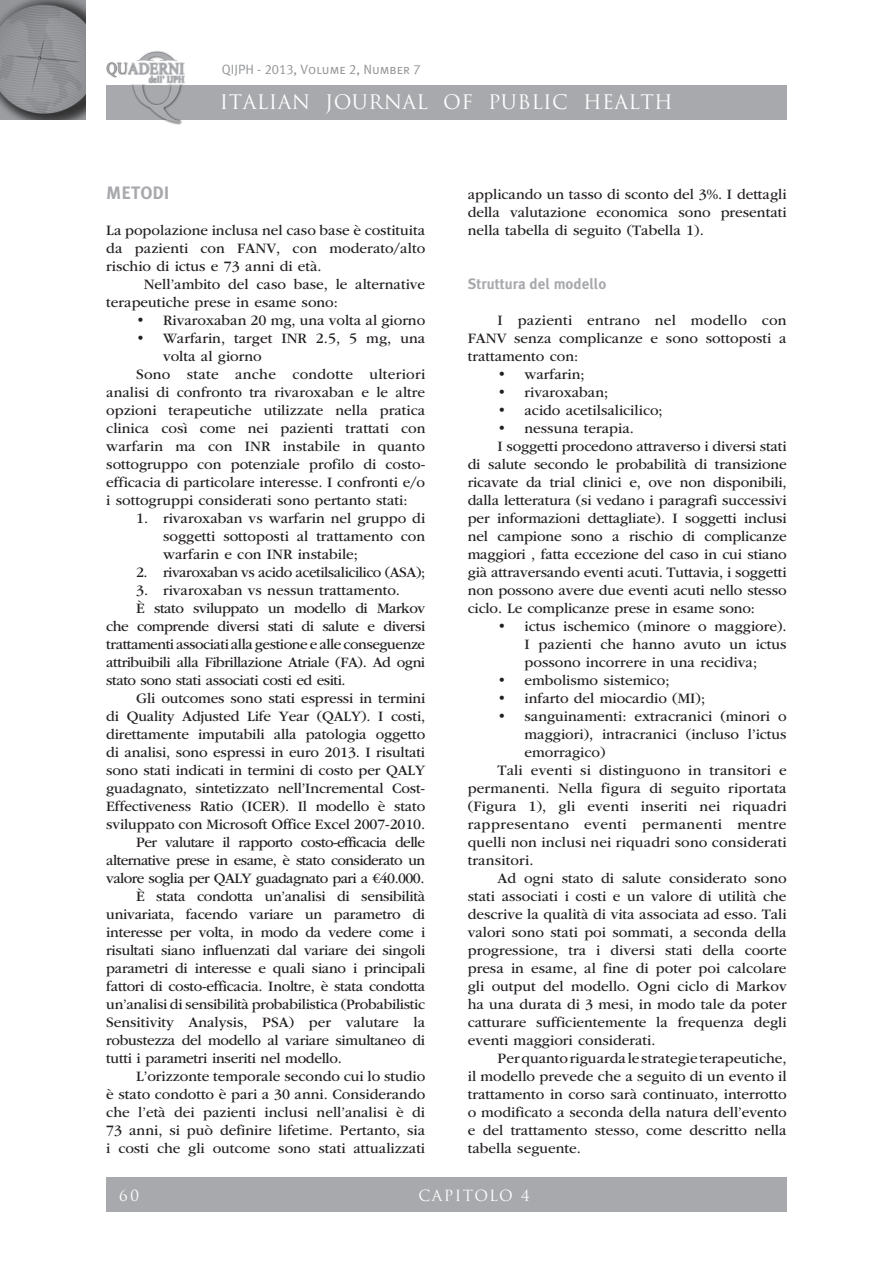
<style>
.page{position:relative;width:893px;height:1263px;background:#fff}
.page>*{position:absolute;margin:0;border:0;box-sizing:border-box;transform-origin:0 0}
.t1{font:19.5px "Trajan Pro";letter-spacing:.02em;color:#fff}
.t2{font:700 18px "Meta Plus";color:#a8a9ad}
.t3{font:15px/18px "ITC Garamond Std";color:#231f20;text-align:justify}
.t4{font:15px "ITC Garamond Std";letter-spacing:-.02em;color:#231f20}
.t5{font:15px "ITC Garamond Std";letter-spacing:-.03em;color:#231f20}
.t6{font:15px "ITC Garamond Std";letter-spacing:-.04em;color:#231f20}
.t7{font:15px "ITC Garamond Std";letter-spacing:.025em;color:#231f20}
.t8{font:15px "ITC Garamond Std";letter-spacing:.02em;color:#231f20}
.t9{font:700 15px "Meta Plus";color:#a8a9ad}
.t10{font:15px "Trajan Pro";letter-spacing:.095em;color:#fff}
.t11{font:13.5px "Meta Plus Normal Caps";color:#939598}
</style>
<div class="page">
<img style="left:0;top:0;width:85px;height:119px">
<div style="left:106px;top:85px;width:681px;height:34px;background:#a8a9ad"></div>
<img style="left:106px;top:51px;width:80px;height:74px">
<div style="left:106px;top:1178px;width:56px;height:34px;background:#a8a9ad"></div>
<div style="left:162px;top:1178px;width:625px;height:34px;background:#a8a9ad"></div>
<p class="t11" style="left:222px;top:62px;width:201px">QIJPH - 2013, Volume 2, Number 7</p>
<h1 class="t1" style="left:220px;top:90px;width:455px">ITALIAN JOURNAL OF PUBLIC HEALTH</h1>
<p class="t2" style="left:106px;top:182px;width:65px">Metodi</p>
<p class="t3" style="left:106px;top:221px;width:321px">La popolazione inclusa nel caso base è costituita da pazienti con FANV, con moderato/alto rischio di ictus e 73 anni di età.</p>
<p class="t3" style="left:106px;top:275px;width:320px;text-indent:38px">Nell’ambito del caso base, le alternative terapeutiche prese in esame sono:</p>
<p class="t3" style="left:136px;top:311px;width:291px">• Rivaroxaban 20 mg, una volta al giorno</p>
<p class="t3" style="left:136px;top:329px;width:291px">• Warfarin, target INR 2.5, 5 mg, una</p>
<p class="t3" style="left:163px;top:347px;width:100px">volta al giorno</p>
<p class="t8" style="left:136px;top:366px;width:291px">Sono state anche condotte ulteriori</p>
<p class="t3" style="left:106px;top:383px;width:320px">analisi di confronto tra rivaroxaban e le altre</p>
<p class="t3" style="left:106px;top:401px;width:320px">opzioni terapeutiche utilizzate nella pratica</p>
<p class="t3" style="left:106px;top:419px;width:321px">clinica così come nei pazienti trattati con</p>
<p class="t3" style="left:106px;top:437px;width:320px">warfarin ma con INR instabile in quanto</p>
<p class="t3" style="left:106px;top:455px;width:320px">sottogruppo con potenziale profilo di costo-</p>
<p class="t3" style="left:106px;top:473px;width:320px">efficacia di particolare interesse. I confronti e/o</p>
<p class="t3" style="left:106px;top:491px;width:303px">i sottogruppi considerati sono pertanto stati:</p>
<p class="t3" style="left:163px;top:509px;width:264px;text-indent:-27px">1. rivaroxaban vs warfarin nel gruppo di soggetti sottoposti al trattamento con warfarin e con INR instabile;</p>
<p class="t5" style="left:136px;top:564px;width:291px">2. rivaroxaban vs acido acetilsalicilico (ASA);</p>
<p class="t3" style="left:136px;top:581px;width:265px">3. rivaroxaban vs nessun trattamento.</p>
<p class="t5" style="left:136px;top:600px;width:291px">È stato sviluppato un modello di Markov</p>
<p class="t5" style="left:106px;top:618px;width:320px">che comprende diversi stati di salute e diversi</p>
<p class="t5" style="left:106px;top:636px;width:320px">trattamenti associati alla gestione e alle conseguenze</p>
<p class="t5" style="left:106px;top:654px;width:320px">attribuibili alla Fibrillazione Atriale (FA). Ad ogni</p>
<p class="t5" style="left:106px;top:672px;width:241px">stato sono stati associati costi ed esiti.</p>
<p class="t3" style="left:136px;top:689px;width:291px">Gli outcomes sono stati espressi in termini</p>
<p class="t3" style="left:106px;top:707px;width:320px">di Quality Adjusted Life Year (QALY). I costi,</p>
<p class="t3" style="left:106px;top:725px;width:320px">direttamente imputabili alla patologia oggetto</p>
<p class="t3" style="left:106px;top:743px;width:320px">di analisi, sono espressi in euro 2013. I risultati</p>
<p class="t3" style="left:106px;top:761px;width:320px">sono stati indicati in termini di costo per QALY</p>
<p class="t3" style="left:106px;top:779px;width:320px">guadagnato, sintetizzato nell’Incremental Cost-</p>
<p class="t3" style="left:106px;top:797px;width:320px">Effectiveness Ratio (ICER). Il modello è stato</p>
<p class="t3" style="left:106px;top:815px;width:320px">sviluppato con Microsoft Office Excel 2007-2010.</p>
<p class="t6" style="left:136px;top:834px;width:291px">Per valutare il rapporto costo-efficacia delle</p>
<p class="t6" style="left:106px;top:852px;width:320px">alternative prese in esame, è stato considerato un</p>
<p class="t6" style="left:106px;top:870px;width:320px">valore soglia per QALY guadagnato pari a €40.000.</p>
<p class="t4" style="left:136px;top:888px;width:291px">È stata condotta un’analisi di sensibilità</p>
<p class="t3" style="left:106px;top:905px;width:320px">univariata, facendo variare un parametro di</p>
<p class="t4" style="left:106px;top:924px;width:320px">interesse per volta, in modo da vedere come i</p>
<p class="t4" style="left:106px;top:942px;width:320px">risultati siano influenzati dal variare dei singoli</p>
<p class="t4" style="left:106px;top:960px;width:320px">parametri di interesse e quali siano i principali</p>
<p class="t4" style="left:106px;top:978px;width:320px">fattori di costo-efficacia. Inoltre, è stata condotta</p>
<p class="t4" style="left:106px;top:996px;width:320px">un’analisi di sensibilità probabilistica (Probabilistic</p>
<p class="t3" style="left:106px;top:1013px;width:320px">Sensitivity Analysis, PSA) per valutare la</p>
<p class="t4" style="left:106px;top:1032px;width:320px">robustezza del modello al variare simultaneo di</p>
<p class="t4" style="left:106px;top:1050px;width:237px">tutti i parametri inseriti nel modello.</p>
<p class="t3" style="left:136px;top:1067px;width:291px">L’orizzonte temporale secondo cui lo studio</p>
<p class="t3" style="left:106px;top:1085px;width:320px">è stato condotto è pari a 30 anni. Considerando</p>
<p class="t3" style="left:106px;top:1103px;width:320px">che l’età dei pazienti inclusi nell’analisi è di</p>
<p class="t3" style="left:106px;top:1121px;width:320px">73 anni, si può definire lifetime. Pertanto, sia</p>
<p class="t3" style="left:106px;top:1139px;width:320px">i costi che gli outcome sono stati attualizzati</p>
<p class="t3" style="left:468px;top:185px;width:320px">applicando un tasso di sconto del 3%. I dettagli della valutazione economica sono presentati nella tabella di seguito (Tabella 1).</p>
<p class="t9" style="left:468px;top:275px;width:140px">Struttura del modello</p>
<p class="t3" style="left:468px;top:311px;width:320px;text-indent:30px">I pazienti entrano nel modello con FANV senza complicanze e sono sottoposti a trattamento con:</p>
<p class="t3" style="left:497px;top:365px;width:89px">• warfarin;</p>
<p class="t3" style="left:497px;top:383px;width:112px">• rivaroxaban;</p>
<p class="t3" style="left:497px;top:401px;width:167px">• acido acetilsalicilico;</p>
<p class="t3" style="left:497px;top:419px;width:138px">• nessuna terapia.</p>
<p class="t3" style="left:497px;top:437px;width:291px">I soggetti procedono attraverso i diversi stati</p>
<p class="t3" style="left:468px;top:455px;width:320px">di salute secondo le probabilità di transizione</p>
<p class="t3" style="left:468px;top:473px;width:320px">ricavate da trial clinici e, ove non disponibili,</p>
<p class="t3" style="left:468px;top:491px;width:320px">dalla letteratura (si vedano i paragrafi successivi</p>
<p class="t3" style="left:468px;top:509px;width:320px">per informazioni dettagliate). I soggetti inclusi</p>
<p class="t3" style="left:468px;top:527px;width:320px">nel campione sono a rischio di complicanze</p>
<p class="t3" style="left:468px;top:545px;width:320px">maggiori , fatta eccezione del caso in cui stiano</p>
<p class="t3" style="left:468px;top:563px;width:320px">già attraversando eventi acuti. Tuttavia, i soggetti</p>
<p class="t3" style="left:468px;top:581px;width:320px">non possono avere due eventi acuti nello stesso</p>
<p class="t3" style="left:468px;top:599px;width:289px">ciclo. Le complicanze prese in esame sono:</p>
<p class="t3" style="left:524px;top:617px;width:264px;text-indent:-27px">• ictus ischemico (minore o maggiore).<br>I pazienti che hanno avuto un ictus possono incorrere in una recidiva;</p>
<p class="t3" style="left:497px;top:671px;width:173px">• embolismo sistemico;</p>
<p class="t3" style="left:497px;top:689px;width:209px">• infarto del miocardio (MI);</p>
<p class="t3" style="left:497px;top:707px;width:291px">• sanguinamenti: extracranici (minori o</p>
<p class="t3" style="left:524px;top:725px;width:264px">maggiori), intracranici (incluso l’ictus</p>
<p class="t3" style="left:524px;top:743px;width:83px">emorragico)</p>
<p class="t3" style="left:497px;top:761px;width:291px">Tali eventi si distinguono in transitori e</p>
<p class="t3" style="left:468px;top:779px;width:320px">permanenti. Nella figura di seguito riportata</p>
<p class="t3" style="left:468px;top:797px;width:320px">(Figura 1), gli eventi inseriti nei riquadri</p>
<p class="t7" style="left:468px;top:816px;width:320px">rappresentano eventi permanenti mentre</p>
<p class="t3" style="left:468px;top:833px;width:320px">quelli non inclusi nei riquadri sono considerati</p>
<p class="t3" style="left:468px;top:851px;width:67px">transitori.</p>
<p class="t3" style="left:497px;top:869px;width:291px">Ad ogni stato di salute considerato sono</p>
<p class="t3" style="left:468px;top:887px;width:320px">stati associati i costi e un valore di utilità che</p>
<p class="t3" style="left:468px;top:905px;width:320px">descrive la qualità di vita associata ad esso. Tali</p>
<p class="t3" style="left:468px;top:923px;width:320px">valori sono stati poi sommati, a seconda della</p>
<p class="t3" style="left:468px;top:941px;width:320px">progressione, tra i diversi stati della coorte</p>
<p class="t3" style="left:468px;top:959px;width:320px">presa in esame, al fine di poter poi calcolare</p>
<p class="t3" style="left:468px;top:977px;width:320px">gli output del modello. Ogni ciclo di Markov</p>
<p class="t3" style="left:468px;top:995px;width:320px">ha una durata di 3 mesi, in modo tale da poter</p>
<p class="t3" style="left:468px;top:1013px;width:320px">catturare sufficientemente la frequenza degli</p>
<p class="t3" style="left:468px;top:1031px;width:189px">eventi maggiori considerati.</p>
<p class="t3" style="left:497px;top:1049px;width:291px">Per quanto riguarda le strategie terapeutiche,</p>
<p class="t3" style="left:468px;top:1067px;width:320px">il modello prevede che a seguito di un evento il</p>
<p class="t3" style="left:468px;top:1085px;width:320px">trattamento in corso sarà continuato, interrotto</p>
<p class="t3" style="left:468px;top:1103px;width:320px">o modificato a seconda della natura dell’evento</p>
<p class="t3" style="left:468px;top:1121px;width:320px">e del trattamento stesso, come descritto nella</p>
<p class="t3" style="left:468px;top:1139px;width:115px">tabella seguente.</p>
<p class="t10" style="left:119px;top:1185px;width:22px">60</p>
<p class="t10" style="left:418px;top:1185px;width:113px">CAPITOLO 4</p>
</div>
